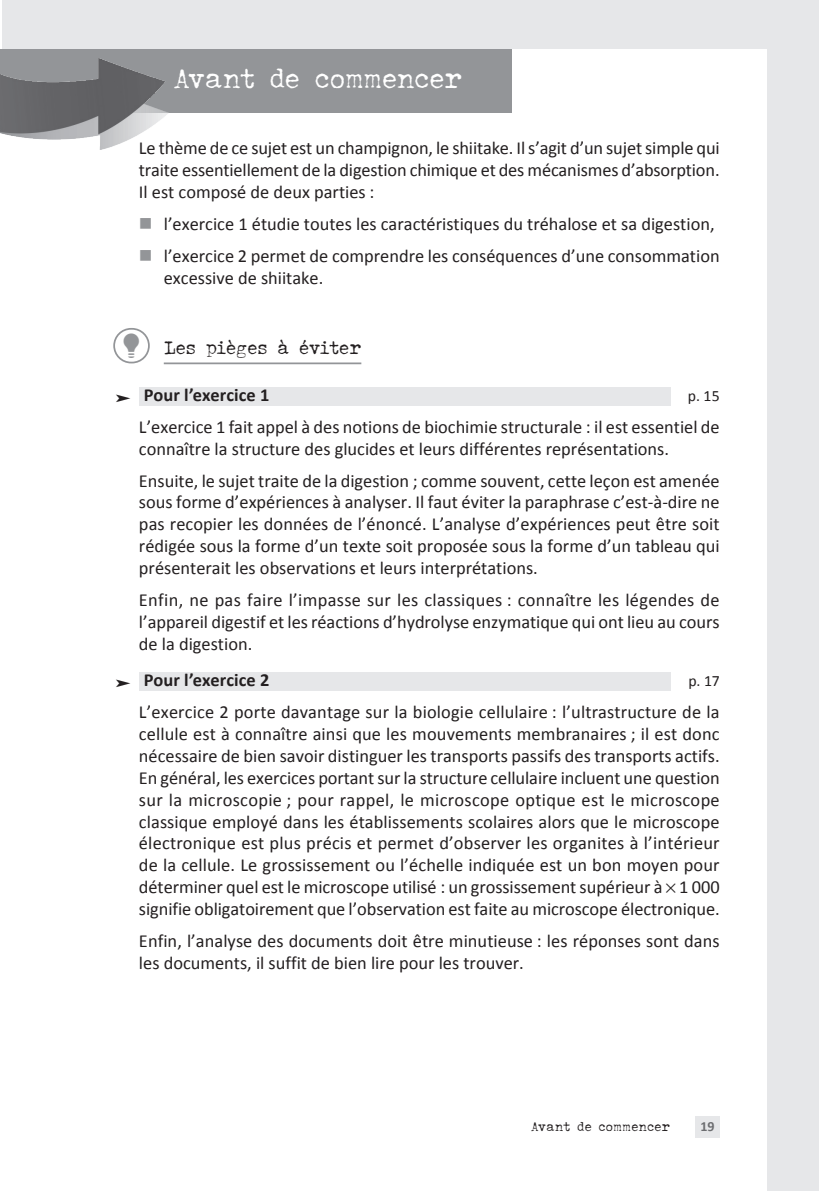
<style>
.page{position:relative;width:819px;height:1191px;background:#fff}
.page>*{position:absolute;margin:0;border:0;box-sizing:border-box;transform-origin:0 0}
.t1{font:26.25px "John Doe";letter-spacing:-.02em;color:#fff}
.t2{font:18.38px/21.9px "Calibri";color:#231f20;text-align:justify}
.t3{font:700 18.38px "Calibri";letter-spacing:.005em;color:#231f20}
.t4{font:17.5px "John Doe";color:#231f20}
.t5{font:15.75px "Calibri";color:#231f20}
.t6{font:700 14px "Calibri";color:#6c6d70}
.t7{font:12.25px "John Doe";letter-spacing:.01em;color:#231f20}
.s1{color:#939598}
.s2{font-family:"Web Hosting Hub Glyphs";font-size:24.5px;color:#939598}
</style>
<div class="page">
<div style="left:2px;top:0;width:817px;height:1191px;background:#e6e7e9"></div>
<div style="left:2px;top:50px;width:764px;height:1141px;background:#fff"></div>
<div style="left:695px;top:1116px;width:24px;height:21px;background:#e6e7e9"></div>
<div style="left:0;top:50px;width:512px;height:63px;background:#939598"></div>
<div style="left:113px;top:328px;width:37px;height:35px;border:2px solid #939598;border-radius:17px"></div>
<hr style="left:164px;top:362px;width:197px;height:2px;background:#939598">
<div style="left:139px;top:387px;width:531px;height:18px;background:#e6e7e9"></div>
<div style="left:139px;top:672px;width:531px;height:19px;background:#e6e7e9"></div>
<img style="left:0;top:58px;width:168px;height:91px">
<h1 class="t1" style="left:174px;top:61px;width:290px">Avant de commencer</h1>
<p class="t2" style="left:139px;top:137px;width:582px">Le thème de ce sujet est un champignon, le shiitake. Il s’agit d’un sujet simple qui traite essentiellement de la digestion chimique et des mécanismes d’absorption.<br>Il est composé de deux parties :</p>
<p class="t2" style="left:139px;top:213px;width:577px"><span class="s1">■</span> l’exercice 1 étudie toutes les caractéristiques du tréhalose et sa digestion,</p>
<p class="t2" style="left:164px;top:245px;width:557px;text-indent:-25px"><span class="s1">■</span> l’exercice 2 permet de comprendre les conséquences d’une consommation excessive de shiitake.</p>
<p class="t4" style="left:119px;top:337px;width:244px"><span class="s2">ף</span> Les pièges à éviter</p>
<p class="t3" style="left:114px;top:383px;width:157px">➤ Pour l’exercice 1</p>
<p class="t5" style="left:687px;top:386px;width:33px">p. 15</p>
<p class="t2" style="left:139px;top:416px;width:582px">L’exercice 1 fait appel à des notions de biochimie structurale : il est essentiel de connaître la structure des glucides et leurs différentes représentations.</p>
<p class="t2" style="left:139px;top:469px;width:582px">Ensuite, le sujet traite de la digestion ; comme souvent, cette leçon est amenée sous forme d’expériences à analyser. Il faut éviter la paraphrase c’est-à-dire ne pas recopier les données de l’énoncé. L’analyse d’expériences peut être soit rédigée sous la forme d’un texte soit proposée sous la forme d’un tableau qui présenterait les observations et leurs interprétations.</p>
<p class="t2" style="left:139px;top:589px;width:582px">Enfin, ne pas faire l’impasse sur les classiques : connaître les légendes de l’appareil digestif et les réactions d’hydrolyse enzymatique qui ont lieu au cours de la digestion.</p>
<p class="t3" style="left:114px;top:668px;width:157px">➤ Pour l’exercice 2</p>
<p class="t5" style="left:688px;top:671px;width:33px">p. 17</p>
<p class="t2" style="left:139px;top:701px;width:582px">L’exercice 2 porte davantage sur la biologie cellulaire : l’ultrastructure de la cellule est à connaître ainsi que les mouvements membranaires ; il est donc nécessaire de bien savoir distinguer les transports passifs des transports actifs.<br>En général, les exercices portant sur la structure cellulaire incluent une question sur la microscopie ; pour rappel, le microscope optique est le microscope classique employé dans les établissements scolaires alors que le microscope électronique est plus précis et permet d’observer les organites à l’intérieur de la cellule. Le grossissement ou l’échelle indiquée est un bon moyen pour déterminer quel est le microscope utilisé : un grossissement supérieur à 1 000 signifie obligatoirement que l’observation est faite au microscope électronique.</p>
<p class="t2" style="left:139px;top:930px;width:582px">Enfin, l’analyse des documents doit être minutieuse : les réponses sont dans les documents, il suffit de bien lire pour les trouver.</p>
<p class="t7" style="left:531px;top:1119px;width:140px">Avant de commencer</p>
<p class="t6" style="left:700px;top:1117px;width:16px">19</p>
</div>
